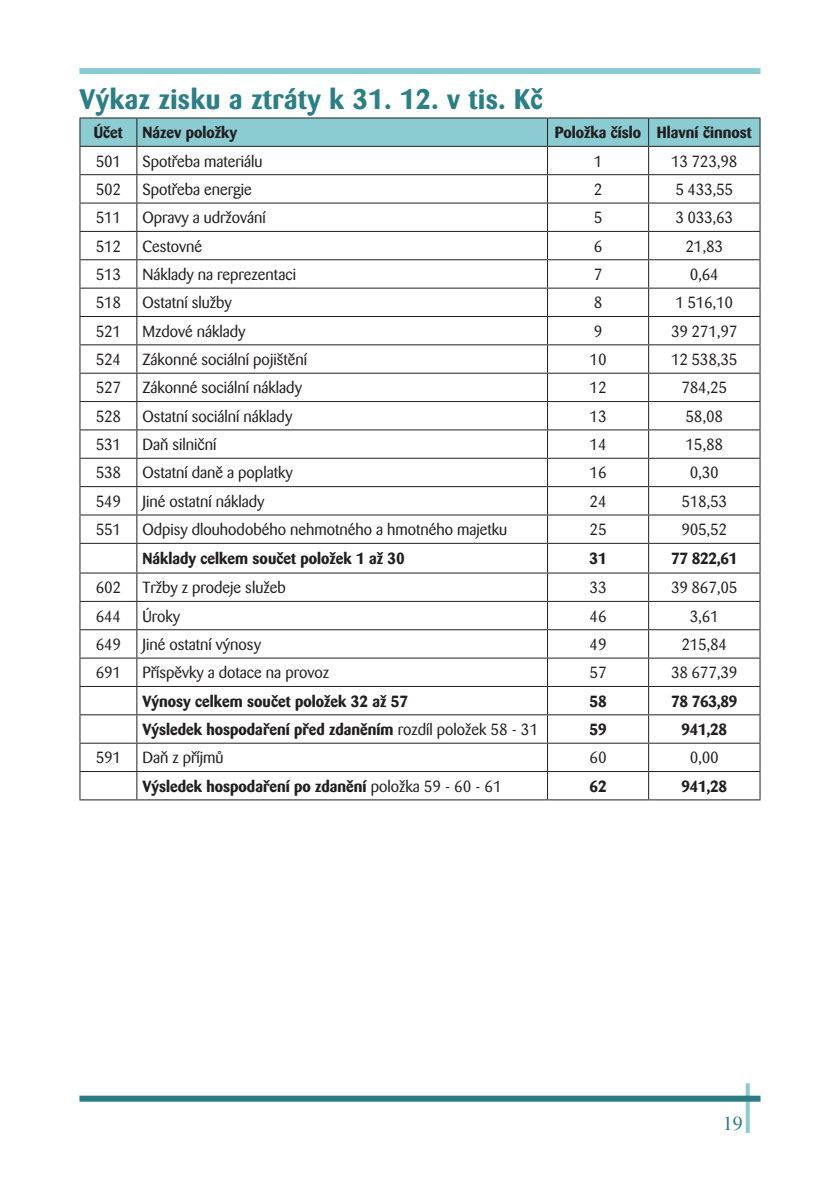
<style>
.page{position:relative;width:840px;height:1191px;background:#fff}
.page>*{position:absolute;margin:0;border:0;box-sizing:border-box;transform-origin:0 0}
.t1{font:700 28px "Barmeno CE";letter-spacing:.02em;color:#2b7f87}
.t2{font:20px "Times";color:#2b7c82}
.t3{font:16px "Barmeno CE";color:#231f20}
.t4{font:700 16px "Barmeno CE";color:#231f20}
.s1{font-weight:400}
</style>
<div class="page">
<div style="left:79px;top:68px;width:681px;height:6px;background:#8bcbd2"></div>
<svg style="left:745px;top:1083px;width:4px;height:49px"></svg>
<div style="left:79px;top:1095px;width:681px;height:6px;background:#2b7c82"></div>
<hr style="left:79px;top:117px;width:58px;height:1px;background:#231f20">
<hr style="left:137px;top:117px;width:410px;height:1px;background:#231f20">
<hr style="left:547px;top:117px;width:101px;height:1px;background:#231f20">
<hr style="left:648px;top:117px;width:112px;height:1px;background:#231f20">
<svg style="left:79px;top:118px;width:681px;height:681px"></svg>
<hr style="left:79px;top:799px;width:58px;height:1px;background:#231f20">
<hr style="left:137px;top:799px;width:410px;height:1px;background:#231f20">
<hr style="left:547px;top:799px;width:101px;height:1px;background:#231f20">
<hr style="left:648px;top:799px;width:112px;height:1px;background:#231f20">
<h1 class="t1" style="left:79px;top:84px;width:464px">Výkaz zisku a ztráty k 31. 12. v tis. Kč</h1>
<p class="t4" style="left:94px;top:123px;width:145px">Účet Název položky</p>
<p class="t4" style="left:554px;top:123px;width:198px">Položka číslo Hlavní činnost</p>
<p class="t3" style="left:96px;top:152px;width:27px">501</p>
<p class="t3" style="left:142px;top:152px;width:121px">Spotřeba materiálu</p>
<p class="t3" style="left:593px;top:152px;width:10px">1</p>
<p class="t3" style="left:670px;top:152px;width:68px">13 723,98</p>
<p class="t3" style="left:96px;top:180px;width:27px">502</p>
<p class="t3" style="left:142px;top:180px;width:111px">Spotřeba energie</p>
<p class="t3" style="left:593px;top:180px;width:10px">2</p>
<p class="t3" style="left:675px;top:180px;width:59px">5 433,55</p>
<p class="t3" style="left:96px;top:208px;width:27px">511</p>
<p class="t3" style="left:142px;top:208px;width:125px">Opravy a udržování</p>
<p class="t3" style="left:593px;top:208px;width:10px">5</p>
<p class="t3" style="left:675px;top:208px;width:59px">3 033,63</p>
<p class="t3" style="left:96px;top:237px;width:27px">512</p>
<p class="t3" style="left:142px;top:237px;width:61px">Cestovné</p>
<p class="t3" style="left:593px;top:237px;width:10px">6</p>
<p class="t3" style="left:685px;top:237px;width:39px">21,83</p>
<p class="t3" style="left:96px;top:265px;width:27px">513</p>
<p class="t3" style="left:142px;top:265px;width:155px">Náklady na reprezentaci</p>
<p class="t3" style="left:593px;top:265px;width:10px">7</p>
<p class="t3" style="left:689px;top:265px;width:31px">0,64</p>
<p class="t3" style="left:96px;top:294px;width:27px">518</p>
<p class="t3" style="left:142px;top:294px;width:91px">Ostatní služby</p>
<p class="t3" style="left:593px;top:294px;width:10px">8</p>
<p class="t3" style="left:675px;top:294px;width:59px">1 516,10</p>
<p class="t3" style="left:96px;top:322px;width:27px">521</p>
<p class="t3" style="left:142px;top:322px;width:104px">Mzdové náklady</p>
<p class="t3" style="left:593px;top:322px;width:10px">9</p>
<p class="t3" style="left:670px;top:322px;width:68px">39 271,97</p>
<p class="t3" style="left:96px;top:350px;width:27px">524</p>
<p class="t3" style="left:142px;top:350px;width:166px">Zákonné sociální pojištění</p>
<p class="t3" style="left:589px;top:350px;width:19px">10</p>
<p class="t3" style="left:670px;top:350px;width:68px">12 538,35</p>
<p class="t3" style="left:96px;top:379px;width:27px">527</p>
<p class="t3" style="left:142px;top:379px;width:161px">Zákonné sociální náklady</p>
<p class="t3" style="left:589px;top:379px;width:19px">12</p>
<p class="t3" style="left:681px;top:379px;width:47px">784,25</p>
<p class="t3" style="left:96px;top:407px;width:27px">528</p>
<p class="t3" style="left:142px;top:407px;width:151px">Ostatní sociální náklady</p>
<p class="t3" style="left:589px;top:407px;width:19px">13</p>
<p class="t3" style="left:685px;top:407px;width:39px">58,08</p>
<p class="t3" style="left:96px;top:435px;width:27px">531</p>
<p class="t3" style="left:142px;top:435px;width:75px">Daň silniční</p>
<p class="t3" style="left:589px;top:435px;width:19px">14</p>
<p class="t3" style="left:685px;top:435px;width:39px">15,88</p>
<p class="t3" style="left:96px;top:464px;width:27px">538</p>
<p class="t3" style="left:142px;top:464px;width:151px">Ostatní daně a poplatky</p>
<p class="t3" style="left:589px;top:464px;width:19px">16</p>
<p class="t3" style="left:689px;top:464px;width:31px">0,30</p>
<p class="t3" style="left:96px;top:492px;width:27px">549</p>
<p class="t3" style="left:142px;top:492px;width:123px">Jiné ostatní náklady</p>
<p class="t3" style="left:589px;top:492px;width:19px">24</p>
<p class="t3" style="left:681px;top:492px;width:47px">518,53</p>
<p class="t3" style="left:96px;top:520px;width:27px">551</p>
<p class="t3" style="left:142px;top:520px;width:366px">Odpisy dlouhodobého nehmotného a hmotného majetku</p>
<p class="t3" style="left:589px;top:520px;width:19px">25</p>
<p class="t3" style="left:681px;top:520px;width:47px">905,52</p>
<p class="t4" style="left:142px;top:549px;width:264px">Náklady celkem součet položek 1 až 30</p>
<p class="t4" style="left:589px;top:549px;width:19px">31</p>
<p class="t4" style="left:670px;top:549px;width:68px">77 822,61</p>
<p class="t3" style="left:96px;top:578px;width:27px">602</p>
<p class="t3" style="left:142px;top:578px;width:144px">Tržby z prodeje služeb</p>
<p class="t3" style="left:589px;top:578px;width:19px">33</p>
<p class="t3" style="left:670px;top:578px;width:68px">39 867,05</p>
<p class="t3" style="left:96px;top:607px;width:27px">644</p>
<p class="t3" style="left:142px;top:607px;width:39px">Úroky</p>
<p class="t3" style="left:589px;top:607px;width:19px">46</p>
<p class="t3" style="left:689px;top:607px;width:31px">3,61</p>
<p class="t3" style="left:96px;top:635px;width:27px">649</p>
<p class="t3" style="left:142px;top:635px;width:120px">Jiné ostatní výnosy</p>
<p class="t3" style="left:589px;top:635px;width:19px">49</p>
<p class="t3" style="left:681px;top:635px;width:47px">215,84</p>
<p class="t3" style="left:96px;top:663px;width:27px">691</p>
<p class="t3" style="left:142px;top:663px;width:188px">Příspěvky a dotace na provoz</p>
<p class="t3" style="left:589px;top:663px;width:19px">57</p>
<p class="t3" style="left:670px;top:663px;width:68px">38 677,39</p>
<p class="t4" style="left:142px;top:692px;width:267px">Výnosy celkem součet položek 32 až 57</p>
<p class="t4" style="left:589px;top:692px;width:19px">58</p>
<p class="t4" style="left:670px;top:692px;width:68px">78 763,89</p>
<p class="t4" style="left:142px;top:720px;width:397px">Výsledek hospodaření před zdaněním <span class="s1">rozdíl položek 58 - 31</span></p>
<p class="t4" style="left:589px;top:720px;width:19px">59</p>
<p class="t4" style="left:681px;top:720px;width:47px">941,28</p>
<p class="t3" style="left:96px;top:748px;width:27px">591</p>
<p class="t3" style="left:142px;top:748px;width:82px">Daň z příjmů</p>
<p class="t3" style="left:589px;top:748px;width:19px">60</p>
<p class="t3" style="left:689px;top:748px;width:31px">0,00</p>
<p class="t4" style="left:142px;top:777px;width:361px">Výsledek hospodaření po zdanění <span class="s1">položka 59 - 60 - 61</span></p>
<p class="t4" style="left:589px;top:777px;width:19px">62</p>
<p class="t4" style="left:681px;top:777px;width:47px">941,28</p>
<p class="t2" style="left:722px;top:1111px;width:10px">19</p>
</div>
